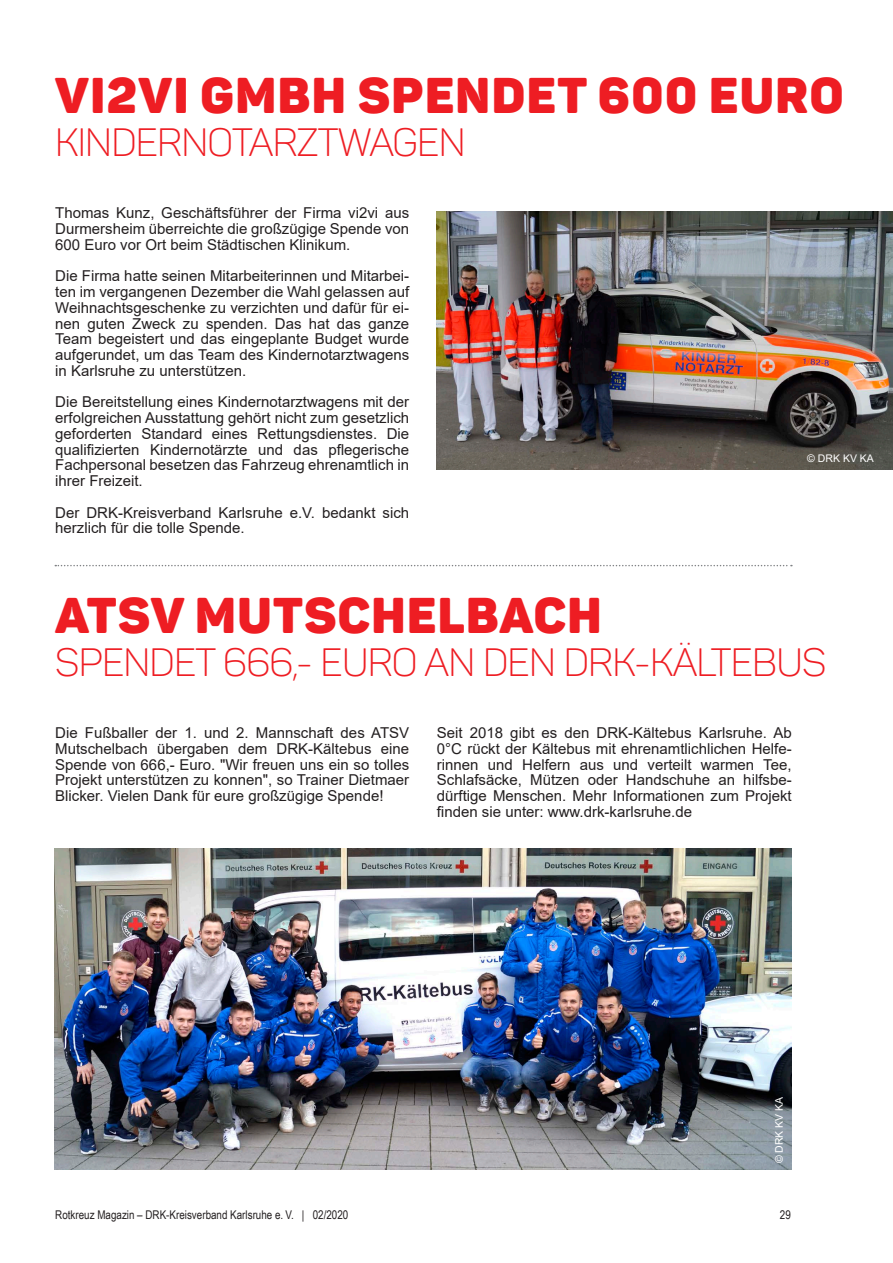
<style>
.page{position:relative;width:893px;height:1263px;background:#fff}
.page>*{position:absolute;margin:0;border:0;box-sizing:border-box;transform-origin:0 0}
.t1{font:49.5px "Panton Black Caps";letter-spacing:.03em;color:#ee1d23}
.t2{font:39px "Panton Light Caps";letter-spacing:-.02em;color:#ee1d23}
.t3{font:15px/15.8px "Arial";color:#231f20;text-align:justify}
.t4{font:12px "Arial Narrow";color:#231f20}
.t5{font:10.5px "Arial";color:#fff}
</style>
<div class="page">
<svg style="left:55px;top:565px;width:737px;height:1px"></svg>
<img style="left:55px;top:848px;width:737px;height:321px">
<img style="left:437px;top:211px;width:456px;height:259px">
<h1 class="t1" style="left:55px;top:64px;width:790px">VI2VI GMBH SPENDET 600 EURO</h1>
<h2 class="t2" style="left:55px;top:119px;width:412px">KINDERNOTARZTWAGEN</h2>
<p class="t3" style="left:55px;top:205px;width:355px">Thomas Kunz, Geschäftsführer der Firma vi2vi aus Durmersheim überreichte die großzügige Spende von 600 Euro vor Ort beim Städtischen Klinikum.</p>
<p class="t3" style="left:55px;top:268px;width:355px">Die Firma hatte seinen Mitarbeiterinnen und Mitarbei&shy;ten im vergangenen Dezember die Wahl gelassen auf Weihnachtsgeschenke zu verzichten und dafür für ei&shy;nen guten Zweck zu spenden. Das hat das ganze Team begeistert und das eingeplante Budget wurde aufgerundet, um das Team des Kindernotarztwagens in Karlsruhe zu unterstützen.</p>
<p class="t3" style="left:55px;top:394px;width:355px">Die Bereitstellung eines Kindernotarztwagens mit der erfolgreichen Ausstattung gehört nicht zum gesetzlich geforderten Standard eines Rettungsdienstes. Die qualifizierten Kindernotärzte und das pflegerische Fachpersonal besetzen das Fahrzeug ehrenamtlich in ihrer Freizeit.</p>
<p class="t3" style="left:55px;top:504px;width:355px">Der DRK-Kreisverband Karlsruhe e.V. bedankt sich herzlich für die tolle Spende.</p>
<p class="t5" style="left:807px;top:451px;width:68px">© DRK KV KA</p>
<h1 class="t1" style="left:55px;top:584px;width:548px">ATSV MUTSCHELBACH</h1>
<h2 class="t2" style="left:55px;top:638px;width:773px">SPENDET 666,- EURO AN DEN DRK-KÄLTEBUS</h2>
<p class="t3" style="left:55px;top:725px;width:355px">Die Fußballer der 1. und 2. Mannschaft des ATSV Mutschelbach übergaben dem DRK-Kältebus eine Spende von 666,- Euro. "Wir freuen uns ein so tolles Projekt unterstützen zu konnen", so Trainer Dietmaer Blicker. Vielen Dank für eure großzügige Spende!</p>
<p class="t3" style="left:437px;top:725px;width:356px">Seit 2018 gibt es den DRK-Kältebus Karlsruhe. Ab 0°C rückt der Kältebus mit ehrenamtlichlichen Helfe&shy;rinnen und Helfern aus und verteilt warmen Tee, Schlafsäcke, Mützen oder Handschuhe an hilfsbe&shy;dürftige Menschen. Mehr Informationen zum Projekt finden sie unter: www.drk-karlsruhe.de</p>
<p class="t5" style="left:772px;top:1163px;width:68px;rotate:-90deg">© DRK KV KA</p>
<p class="t4" style="left:55px;top:1206px;width:295px">Rotkreuz Magazin – DRK-Kreisverband Karlsruhe e. V. | 02/2020</p>
<p class="t4" style="left:780px;top:1206px;width:12px">29</p>
</div>
